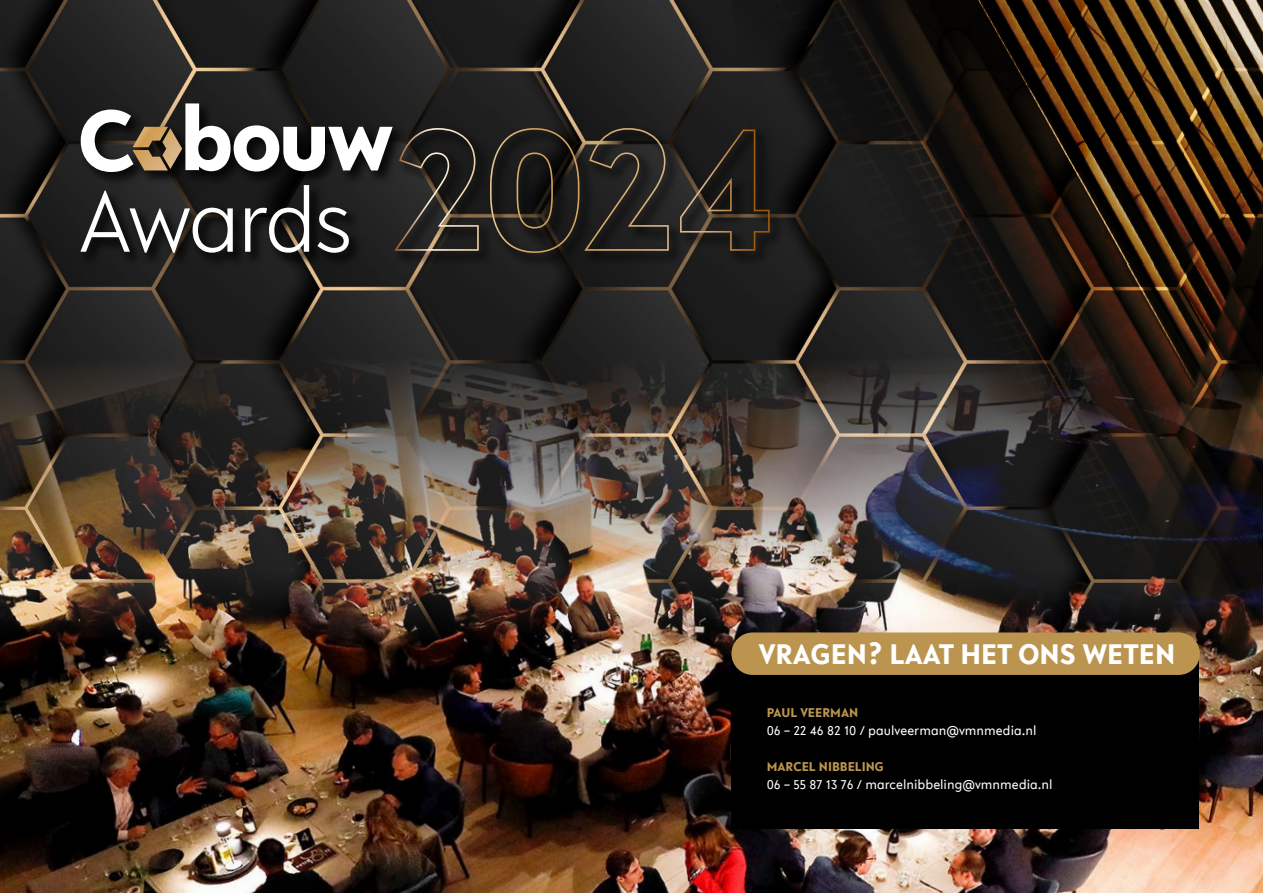
<style>
.page{position:relative;width:1263px;height:893px;background:#fff}
.page>*{position:absolute;margin:0;border:0;box-sizing:border-box;transform-origin:0 0}
.t1{font:700 30px "Lelo";color:#fff}
.t2{font:13.5px "Lelo";color:#fff}
.t3{font:700 13.5px "Lelo";color:#bb9550}
</style>
<div class="page">
<img style="left:0;top:0;width:730px;height:289px">
<img style="left:730px;top:0;width:533px;height:289px">
<div style="left:78px;top:100px;width:707px;height:168px;background:#000;opacity:.75"></div>
<svg style="left:80px;top:103px;width:399px;height:150px"></svg>
<svg style="left:490px;top:128px;width:179px;height:125px"></svg>
<svg style="left:680px;top:130px;width:90px;height:121px"></svg>
<img style="left:0;top:289px;width:1263px;height:604px">
<div style="left:731px;top:654px;width:468px;height:175px;background:#000"></div>
<div style="left:731px;top:632px;width:469px;height:43px;background:#bb9550;border-radius:21px"></div>
<h1 class="t1" style="left:759px;top:633px;width:418px">VRAGEN? LAAT HET ONS WETEN</h1>
<p class="t3" style="left:767px;top:703px;width:93px">PAUL VEERMAN</p>
<p class="t2" style="left:767px;top:722px;width:271px">06 – 22 46 82 10 / paulveerman@vmnmedia.nl</p>
<p class="t3" style="left:767px;top:757px;width:119px">MARCEL NIBBELING</p>
<p class="t2" style="left:767px;top:776px;width:287px">06 – 55 87 13 76 / marcelnibbeling@vmnmedia.nl</p>
</div>
